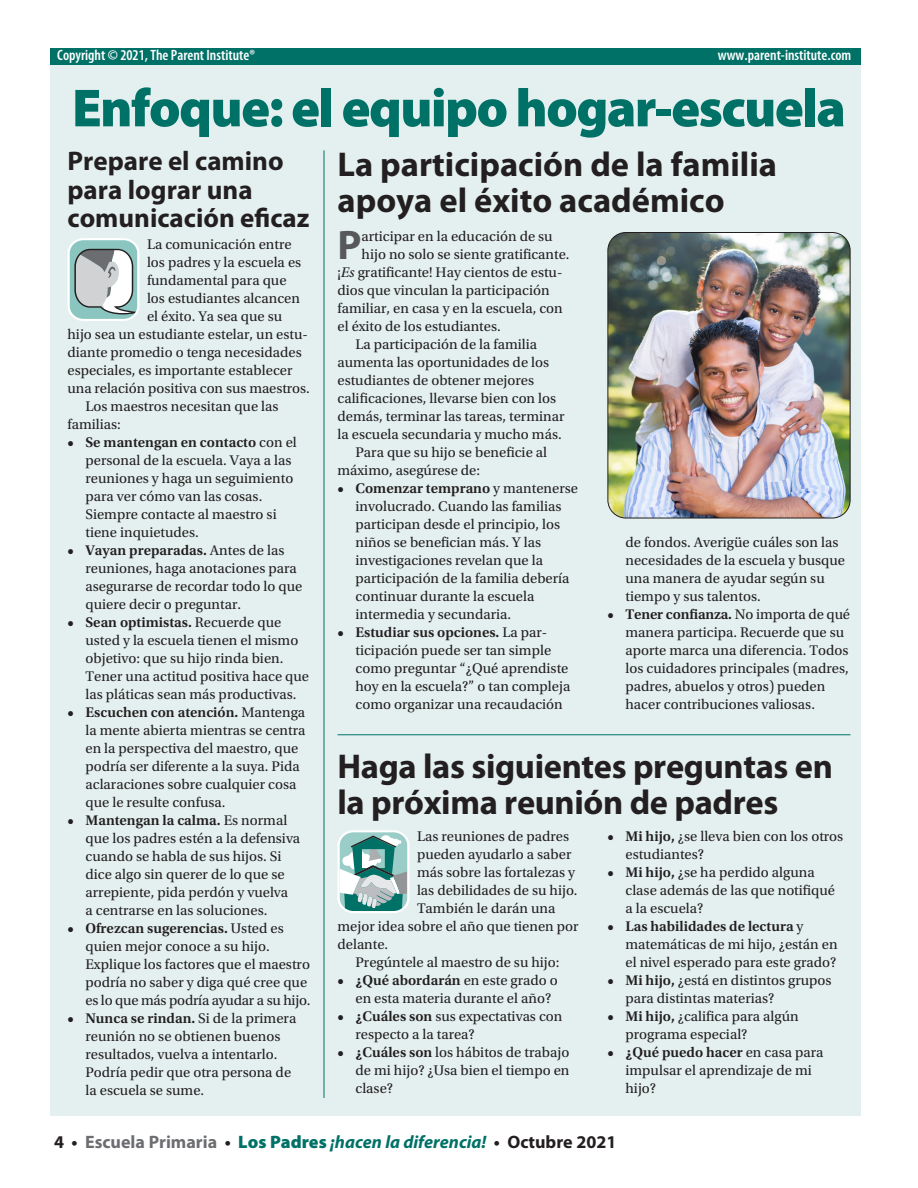
<style>
.page{position:relative;width:918px;height:1188px;background:#fff}
.page>*{position:absolute;margin:0;border:0;box-sizing:border-box;transform-origin:0 0}
.t1{font:900 54px "Myriad Pro";letter-spacing:-.03em;color:#007167}
.t2{font:700 41.4px "Myriad Pro";color:#57585a}
.t3{font:700 34.5px/36px "Myriad Pro";letter-spacing:-.01em;color:#231f20}
.t4{font:700 27px/28.5px "Myriad Pro";color:#231f20}
.t5{font:italic 700 18px "Myriad Pro";color:#007167}
.t6{font:600 condensed 15px "Myriad Pro";color:#fff}
.t7{font:14.7px/18px "Utopia Std";color:#231f20}
.s1{font-weight:600}
.s2{font-style:italic}
.s3{font-style:normal;color:#231f20}
.s4{font-style:normal;color:#6c6d70}
.s5{font-weight:900;font-style:normal}
</style>
<div class="page">
<div style="left:50px;top:64px;width:811px;height:1052px;background:#e4f0ef"></div>
<hr style="left:338px;top:734px;width:512px;height:1px;background:#007167">
<div style="left:50px;top:48px;width:811px;height:16px;background:#007167"></div>
<hr style="left:324px;top:150px;width:1px;height:948px;background:#007167">
<svg style="left:68px;top:238px;width:72px;height:83px;background:#b6c9c8"></svg>
<svg style="left:338px;top:830px;width:72px;height:83px;background:#92bbb8"></svg>
<img style="left:608px;top:232px;width:242px;height:286px">
<div style="left:608px;top:232px;width:242px;height:286px;border:1px solid #231f20;border-radius:18px"></div>
<p class="t6" style="left:57px;top:46px;width:199px">Copyright © 2021, The Parent Institute®</p>
<p class="t6" style="left:718px;top:46px;width:135px">www.parent-institute.com</p>
<h1 class="t1" style="left:72px;top:72px;width:775px">Enfoque: el equipo hogar-escuela</h1>
<h3 class="t4" style="left:68px;top:146px;width:244px">Prepare el camino para lograr una comunicación eficaz</h3>
<h3 class="t3" style="left:338px;top:145px;width:441px">La participación de la familia apoya el éxito académico</h3>
<p class="t7" style="left:147px;top:235px;width:146px">La comunicación entre</p>
<p class="t7" style="left:147px;top:253px;width:156px">los padres y la escuela es</p>
<p class="t7" style="left:147px;top:271px;width:141px">fundamental para que</p>
<p class="t7" style="left:147px;top:289px;width:155px">los estudiantes alcancen</p>
<p class="t7" style="left:147px;top:307px;width:137px">el éxito. Ya sea que su</p>
<p class="t7" style="left:68px;top:325px;width:242px">hijo sea un estudiante estelar, un estu-</p>
<p class="t7" style="left:68px;top:343px;width:236px">diante promedio o tenga necesidades</p>
<p class="t7" style="left:68px;top:361px;width:227px">especiales, es importante establecer</p>
<p class="t7" style="left:68px;top:379px;width:244px">una relación positiva con sus maestros.</p>
<p class="t7" style="left:85px;top:397px;width:195px">Los maestros necesitan que las</p>
<p class="t7" style="left:68px;top:415px;width:55px">familias:</p>
<p class="t7" style="left:86px;top:433px;width:213px;text-indent:-18px"><span class="s1">• Se mantengan en contacto</span> con el personal de la escuela. Vaya a las reuniones y haga un seguimiento para ver cómo van las cosas.<br>Siempre contacte al maestro si tiene inquietudes.</p>
<p class="t7" style="left:86px;top:541px;width:218px;text-indent:-18px"><span class="s1">• Vayan preparadas.</span> Antes de las reuniones, haga anotaciones para asegurarse de recordar todo lo que quiere decir o preguntar.</p>
<p class="t7" style="left:86px;top:613px;width:225px;text-indent:-18px"><span class="s1">• Sean optimistas.</span> Recuerde que usted y la escuela tienen el mismo objetivo: que su hijo rinda bien.<br>Tener una actitud positiva hace que las pláticas sean más productivas.</p>
<p class="t7" style="left:86px;top:703px;width:221px;text-indent:-18px"><span class="s1">• Escuchen con atención.</span> Mantenga la mente abierta mientras se centra en la perspectiva del maestro, que podría ser diferente a la suya. Pida aclaraciones sobre cualquier cosa que le resulte confusa.</p>
<p class="t7" style="left:86px;top:811px;width:216px;text-indent:-18px"><span class="s1">• Mantengan la calma.</span> Es normal que los padres estén a la defensiva cuando se habla de sus hijos. Si dice algo sin querer de lo que se arrepiente, pida perdón y vuelva<br>a centrarse en las soluciones.</p>
<p class="t7" style="left:86px;top:919px;width:227px;text-indent:-18px"><span class="s1">• Ofrezcan sugerencias.</span> Usted es quien mejor conoce a su hijo.<br>Explique los factores que el maestro podría no saber y diga qué cree que es lo que más podría ayudar a su hijo.</p>
<p class="t7" style="left:86px;top:1009px;width:212px;text-indent:-18px"><span class="s1">• Nunca se rindan.</span> Si de la primera reunión no se obtienen buenos resultados, vuelva a intentarlo.<br>Podría pedir que otra persona de la escuela se sume.</p>
<h2 class="t2" style="left:338px;top:218px;width:26px">P</h2>
<p class="t7" style="left:362px;top:228px;width:193px">articipar en la educación de su</p>
<p class="t7" style="left:362px;top:246px;width:210px">hijo no solo se siente gratificante.</p>
<p class="t7" style="left:337px;top:264px;width:226px">¡<span class="s2">Es</span> gratificante! Hay cientos de estu-</p>
<p class="t7" style="left:337px;top:282px;width:214px">dios que vinculan la participación</p>
<p class="t7" style="left:337px;top:300px;width:227px">familiar, en casa y en la escuela, con</p>
<p class="t7" style="left:337px;top:318px;width:165px">el éxito de los estudiantes.</p>
<p class="t7" style="left:355px;top:336px;width:183px">La participación de la familia</p>
<p class="t7" style="left:338px;top:354px;width:213px">aumenta las oportunidades de los</p>
<p class="t7" style="left:338px;top:372px;width:198px">estudiantes de obtener mejores</p>
<p class="t7" style="left:338px;top:390px;width:220px">calificaciones, llevarse bien con los</p>
<p class="t7" style="left:338px;top:408px;width:228px">demás, terminar las tareas, terminar</p>
<p class="t7" style="left:338px;top:426px;width:226px">la escuela secundaria y mucho más.</p>
<p class="t7" style="left:355px;top:444px;width:193px">Para que su hijo se beneficie al</p>
<p class="t7" style="left:338px;top:462px;width:144px">máximo, asegúrese de:</p>
<p class="t7" style="left:356px;top:480px;width:224px;text-indent:-18px"><span class="s1">• Comenzar temprano</span> y mantenerse involucrado. Cuando las familias participan desde el principio, los niños se benefician más. Y las investigaciones revelan que la participación de la familia debería continuar durante la escuela intermedia y secundaria.</p>
<p class="t7" style="left:356px;top:624px;width:216px;text-indent:-18px"><span class="s1">• Estudiar sus opciones.</span> La par&shy;ticipación puede ser tan simple como preguntar “¿Qué aprendiste hoy en la escuela?” o tan compleja como organizar una recaudación</p>
<p class="t7" style="left:625px;top:534px;width:221px">de fondos. Averigüe cuáles son las necesidades de la escuela y busque una manera de ayudar según su tiempo y sus talentos.</p>
<p class="t7" style="left:626px;top:606px;width:226px;text-indent:-18px"><span class="s1">• Tener confianza.</span> No importa de qué manera participa. Recuerde que su aporte marca una diferencia. Todos los cuidadores principales (madres, padres, abuelos y otros) pueden hacer contribuciones valiosas.</p>
<h3 class="t3" style="left:338px;top:747px;width:497px">Haga las siguientes preguntas en la próxima reunión de padres</h3>
<p class="t7" style="left:417px;top:827px;width:154px">Las reuniones de padres</p>
<p class="t7" style="left:417px;top:845px;width:156px">pueden ayudarlo a saber</p>
<p class="t7" style="left:417px;top:863px;width:160px">más sobre las fortalezas y</p>
<p class="t7" style="left:417px;top:881px;width:162px">las debilidades de su hijo.</p>
<p class="t7" style="left:417px;top:899px;width:140px">También le darán una</p>
<p class="t7" style="left:338px;top:917px;width:243px">mejor idea sobre el año que tienen por</p>
<p class="t7" style="left:338px;top:935px;width:52px">delante.</p>
<p class="t7" style="left:355px;top:953px;width:206px">Pregúntele al maestro de su hijo:</p>
<p class="t7" style="left:356px;top:971px;width:204px;text-indent:-18px"><span class="s1">• ¿Qué abordarán</span> en este grado o en esta materia durante el año?</p>
<p class="t7" style="left:356px;top:1007px;width:208px;text-indent:-18px"><span class="s1">• ¿Cuáles son</span> sus expectativas con respecto a la tarea?</p>
<p class="t7" style="left:356px;top:1043px;width:216px;text-align:justify;text-indent:-18px"><span class="s1">• ¿Cuáles son</span> los hábitos de trabajo de mi hijo? ¿Usa bien el tiempo en clase?</p>
<p class="t7" style="left:626px;top:827px;width:219px;text-indent:-18px"><span class="s1">• Mi hijo,</span> ¿se lleva bien con los otros estudiantes?</p>
<p class="t7" style="left:626px;top:863px;width:211px;text-indent:-18px"><span class="s1">• Mi hijo,</span> ¿se ha perdido alguna clase además de las que notifiqué a la escuela?</p>
<p class="t7" style="left:626px;top:917px;width:214px;text-indent:-18px"><span class="s1">• Las habilidades de lectura</span> y matemáticas de mi hijo, ¿están en el nivel esperado para este grado?</p>
<p class="t7" style="left:626px;top:971px;width:208px;text-indent:-18px"><span class="s1">• Mi hijo,</span> ¿está en distintos grupos para distintas materias?</p>
<p class="t7" style="left:626px;top:1007px;width:175px;text-indent:-18px"><span class="s1">• Mi hijo,</span> ¿califica para algún programa especial?</p>
<p class="t7" style="left:626px;top:1043px;width:200px;text-indent:-18px"><span class="s1">• ¿Qué puedo hacer</span> en casa para impulsar el aprendizaje de mi hijo?</p>
<p class="t5" style="left:54px;top:1130px;width:564px"><span class="s3">4 •</span> <span class="s4">Escuela Primaria</span> <span class="s3">•</span> <span class="s5">Los Padres</span> ¡hacen la diferencia! <span class="s3">• Octubre 2021</span></p>
</div>
